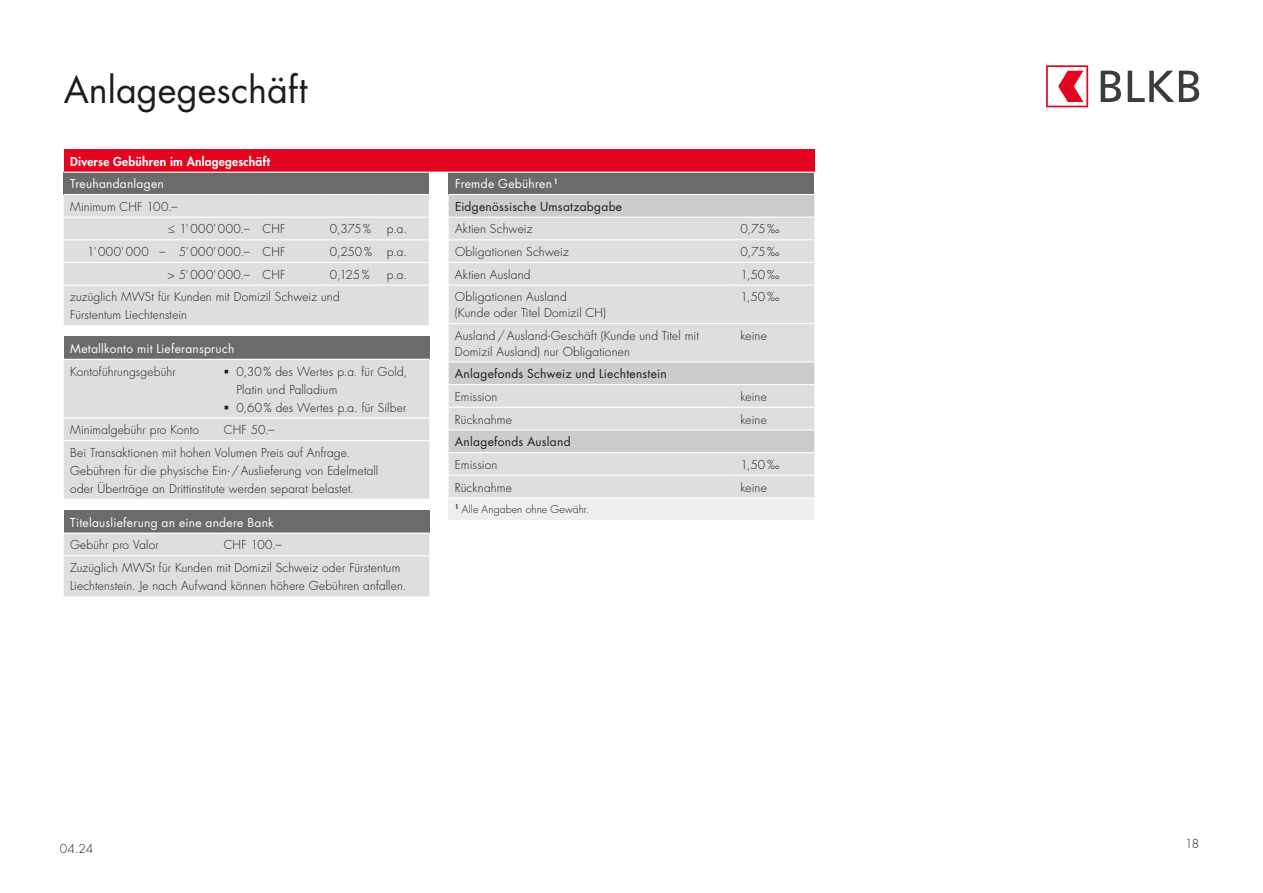
<style>
.page{position:relative;width:1263px;height:893px;background:#fff}
.page>*{position:absolute;margin:0;border:0;box-sizing:border-box;transform-origin:0 0}
.t1{font:36px "Futura Std";color:#1d1d1b}
.t2{font:300 12px/22.6px "Futura Std";letter-spacing:.015em;color:#1d1d1b}
.t3{font:12px/22.6px "Futura Std";letter-spacing:.02em;color:#1d1d1b}
.t4{font:12px "Futura Std";letter-spacing:.02em;color:#fff}
.t5{font:300 12px "Futura Std";letter-spacing:.04em;color:#1d1d1b}
.t6{font:800 12px "Futura Std";letter-spacing:.02em;color:#fff}
.t7{font:300 10.5px "Futura Std";letter-spacing:.01em;color:#1d1d1b}
.s1{color:#fff}
</style>
<div class="page">
<div style="left:64px;top:172px;width:365px;height:23px;background:#6b6b6a"></div>
<div style="left:64px;top:195px;width:365px;height:130px;background:#dedede"></div>
<hr style="left:64px;top:217px;width:91px;height:1px;background:#fff">
<hr style="left:165px;top:217px;width:91px;height:1px;background:#fff">
<hr style="left:256px;top:217px;width:68px;height:1px;background:#fff">
<hr style="left:324px;top:217px;width:57px;height:1px;background:#fff">
<hr style="left:381px;top:217px;width:48px;height:1px;background:#fff">
<hr style="left:64px;top:239px;width:91px;height:1px;background:#fff">
<hr style="left:165px;top:239px;width:91px;height:1px;background:#fff">
<hr style="left:256px;top:239px;width:68px;height:1px;background:#fff">
<hr style="left:324px;top:239px;width:57px;height:1px;background:#fff">
<hr style="left:381px;top:239px;width:48px;height:1px;background:#fff">
<hr style="left:64px;top:262px;width:91px;height:1px;background:#fff">
<hr style="left:165px;top:262px;width:91px;height:1px;background:#fff">
<hr style="left:256px;top:262px;width:68px;height:1px;background:#fff">
<hr style="left:324px;top:262px;width:57px;height:1px;background:#fff">
<hr style="left:381px;top:262px;width:48px;height:1px;background:#fff">
<hr style="left:64px;top:194px;width:91px;height:1px;background:#fff">
<hr style="left:165px;top:194px;width:91px;height:1px;background:#fff">
<hr style="left:256px;top:194px;width:68px;height:1px;background:#fff">
<hr style="left:324px;top:194px;width:57px;height:1px;background:#fff">
<hr style="left:381px;top:194px;width:48px;height:1px;background:#fff">
<hr style="left:64px;top:285px;width:91px;height:1px;background:#fff">
<hr style="left:165px;top:285px;width:91px;height:1px;background:#fff">
<hr style="left:256px;top:285px;width:68px;height:1px;background:#fff">
<hr style="left:324px;top:285px;width:57px;height:1px;background:#fff">
<hr style="left:381px;top:285px;width:48px;height:1px;background:#fff">
<div style="left:449px;top:172px;width:365px;height:23px;background:#6b6b6a"></div>
<div style="left:449px;top:195px;width:365px;height:22px;background:#ccc"></div>
<svg style="left:449px;top:218px;width:365px;height:279px;background:#dbdbdb"></svg>
<div style="left:449px;top:498px;width:365px;height:21px;background:#eee"></div>
<hr style="left:449px;top:239px;width:285px;height:1px;background:#fff">
<hr style="left:734px;top:239px;width:80px;height:1px;background:#fff">
<hr style="left:449px;top:262px;width:285px;height:1px;background:#fff">
<hr style="left:734px;top:262px;width:80px;height:1px;background:#fff">
<hr style="left:734px;top:285px;width:80px;height:1px;background:#fff">
<hr style="left:734px;top:323px;width:80px;height:1px;background:#fff">
<hr style="left:734px;top:361px;width:80px;height:2px;background:#fff">
<hr style="left:734px;top:384px;width:80px;height:1px;background:#fff">
<hr style="left:734px;top:407px;width:80px;height:1px;background:#fff">
<hr style="left:734px;top:429px;width:80px;height:1px;background:#fff">
<hr style="left:734px;top:452px;width:80px;height:1px;background:#fff">
<hr style="left:734px;top:475px;width:80px;height:1px;background:#fff">
<hr style="left:449px;top:194px;width:285px;height:1px;background:#fff">
<hr style="left:734px;top:194px;width:80px;height:1px;background:#fff">
<hr style="left:449px;top:285px;width:285px;height:1px;background:#fff">
<hr style="left:449px;top:323px;width:285px;height:1px;background:#fff">
<hr style="left:449px;top:361px;width:285px;height:2px;background:#fff">
<hr style="left:449px;top:384px;width:285px;height:1px;background:#fff">
<hr style="left:449px;top:407px;width:285px;height:1px;background:#fff">
<hr style="left:449px;top:429px;width:285px;height:1px;background:#fff">
<hr style="left:449px;top:452px;width:285px;height:1px;background:#fff">
<hr style="left:449px;top:475px;width:285px;height:1px;background:#fff">
<div style="left:64px;top:337px;width:365px;height:22px;background:#6b6b6a"></div>
<div style="left:64px;top:360px;width:365px;height:139px;background:#dedede"></div>
<hr style="left:64px;top:417px;width:153px;height:1px;background:#fff">
<hr style="left:217px;top:417px;width:212px;height:1px;background:#fff">
<hr style="left:64px;top:440px;width:153px;height:1px;background:#fff">
<hr style="left:217px;top:440px;width:212px;height:1px;background:#fff">
<div style="left:64px;top:510px;width:365px;height:23px;background:#6b6b6a"></div>
<div style="left:64px;top:534px;width:365px;height:62px;background:#dedede"></div>
<hr style="left:64px;top:555px;width:153px;height:1px;background:#fff">
<hr style="left:217px;top:555px;width:212px;height:1px;background:#fff">
<div style="left:64px;top:150px;width:750px;height:22px;background:#e40521"></div>
<hr style="left:64px;top:172px;width:750px;height:1px;background:#fff">
<svg style="left:1046px;top:65px;width:42px;height:42px"></svg>
<svg style="left:1101px;top:71px;width:20px;height:31px"></svg>
<svg style="left:1128px;top:71px;width:71px;height:31px"></svg>
<h1 class="t1" style="left:64px;top:66px;width:245px">Anlagegeschäft</h1>
<p class="t6" style="left:70px;top:154px;width:201px">Diverse Gebühren im Anlagegeschäft</p>
<p class="t4" style="left:70px;top:176px;width:95px">Treuhandanlagen</p>
<p class="t2" style="left:168px;top:195px;width:119px;text-indent:-98px">Minimum CHF 100.–<br>≤ 1'000'000.– CHF</p>
<p class="t2" style="left:330px;top:218px;width:43px">0,375 %</p>
<p class="t2" style="left:387px;top:218px;width:22px">p.a.</p>
<p class="t5" style="left:87px;top:244px;width:200px">1'000'000 – 5'000'000.– CHF</p>
<p class="t2" style="left:330px;top:241px;width:43px">0,250 %</p>
<p class="t2" style="left:387px;top:241px;width:22px">p.a.</p>
<p class="t5" style="left:168px;top:267px;width:119px">&gt; 5'000'000.– CHF</p>
<p class="t2" style="left:330px;top:263px;width:41px">0,125 %</p>
<p class="t2" style="left:387px;top:263px;width:22px">p.a.</p>
<p class="t2" style="left:70px;top:288px;width:271px;line-height:18px">zuzüglich MWSt für Kunden mit Domizil Schweiz und<br>Fürstentum Liechtenstein</p>
<p class="t4" style="left:70px;top:341px;width:166px">Metallkonto mit Lieferanspruch</p>
<p class="t2" style="left:70px;top:360px;width:107px">Kontoführungsgebühr</p>
<p class="t2" style="left:237px;top:363px;width:172px;line-height:18px;text-indent:-13px">▪ 0,30% des Wertes p.a. für Gold,<br>Platin und Palladium</p>
<p class="t2" style="left:224px;top:396px;width:184px">▪ 0,60% des Wertes p.a. für Silber</p>
<p class="t2" style="left:70px;top:419px;width:130px">Minimalgebühr pro Konto</p>
<p class="t2" style="left:70px;top:419px;width:282px;text-indent:154px">CHF 50.–<br>Bei Transaktionen mit hohen Volumen Preis auf Anfrage.</p>
<p class="t2" style="left:70px;top:462px;width:310px;line-height:18px">Gebühren für die physische Ein-/Auslieferung von Edelmetall oder Überträge an Drittinstitute werden separat belastet.</p>
<p class="t4" style="left:70px;top:515px;width:205px">Titelauslieferung an eine andere Bank</p>
<p class="t2" style="left:70px;top:534px;width:90px">Gebühr pro Valor</p>
<p class="t2" style="left:70px;top:534px;width:332px;text-indent:154px">CHF 100.–<br>Zuzüglich MWSt für Kunden mit Domizil Schweiz oder Fürstentum</p>
<p class="t2" style="left:70px;top:575px;width:338px">Liechtenstein. Je nach Aufwand können höhere Gebühren anfallen.</p>
<p class="t3" style="left:455px;top:173px;width:169px"><span class="s1">Fremde Gebühren</span> <sup>1<br></sup>Eidgenössische Umsatzabgabe</p>
<p class="t2" style="left:455px;top:218px;width:79px">Aktien Schweiz</p>
<p class="t2" style="left:740px;top:218px;width:41px">0,75 ‰</p>
<p class="t2" style="left:455px;top:241px;width:115px">Obligationen Schweiz</p>
<p class="t2" style="left:740px;top:241px;width:41px">0,75 ‰</p>
<p class="t2" style="left:455px;top:263px;width:77px">Aktien Ausland</p>
<p class="t2" style="left:740px;top:263px;width:41px">1,50‰</p>
<p class="t2" style="left:455px;top:290px;width:153px;line-height:15.8px">Obligationen Ausland<br>(Kunde oder Titel Domizil CH)</p>
<p class="t2" style="left:740px;top:286px;width:41px">1,50‰</p>
<p class="t2" style="left:455px;top:328px;width:245px;line-height:15.8px">Ausland/Ausland-Geschäft (Kunde und Titel mit<br>Domizil Ausland) nur Obligationen</p>
<p class="t2" style="left:740px;top:324px;width:28px">keine</p>
<p class="t3" style="left:455px;top:363px;width:213px">Anlagefonds Schweiz und Liechtenstein</p>
<p class="t2" style="left:455px;top:386px;width:44px">Emission</p>
<p class="t2" style="left:740px;top:386px;width:28px">keine</p>
<p class="t2" style="left:455px;top:408px;width:59px">Rücknahme</p>
<p class="t2" style="left:740px;top:408px;width:28px">keine</p>
<p class="t3" style="left:455px;top:431px;width:117px">Anlagefonds Ausland</p>
<p class="t2" style="left:455px;top:453px;width:44px">Emission</p>
<p class="t2" style="left:740px;top:453px;width:41px">1,50‰</p>
<p class="t2" style="left:455px;top:476px;width:59px">Rücknahme</p>
<p class="t2" style="left:740px;top:476px;width:28px">keine</p>
<p class="t7" style="left:455px;top:503px;width:136px"><sup>1</sup> Alle Angaben ohne Gewähr.</p>
<p class="t2" style="left:60px;top:837px;width:35px">04.24</p>
<p class="t2" style="left:1185px;top:833px;width:15px">18</p>
</div>
